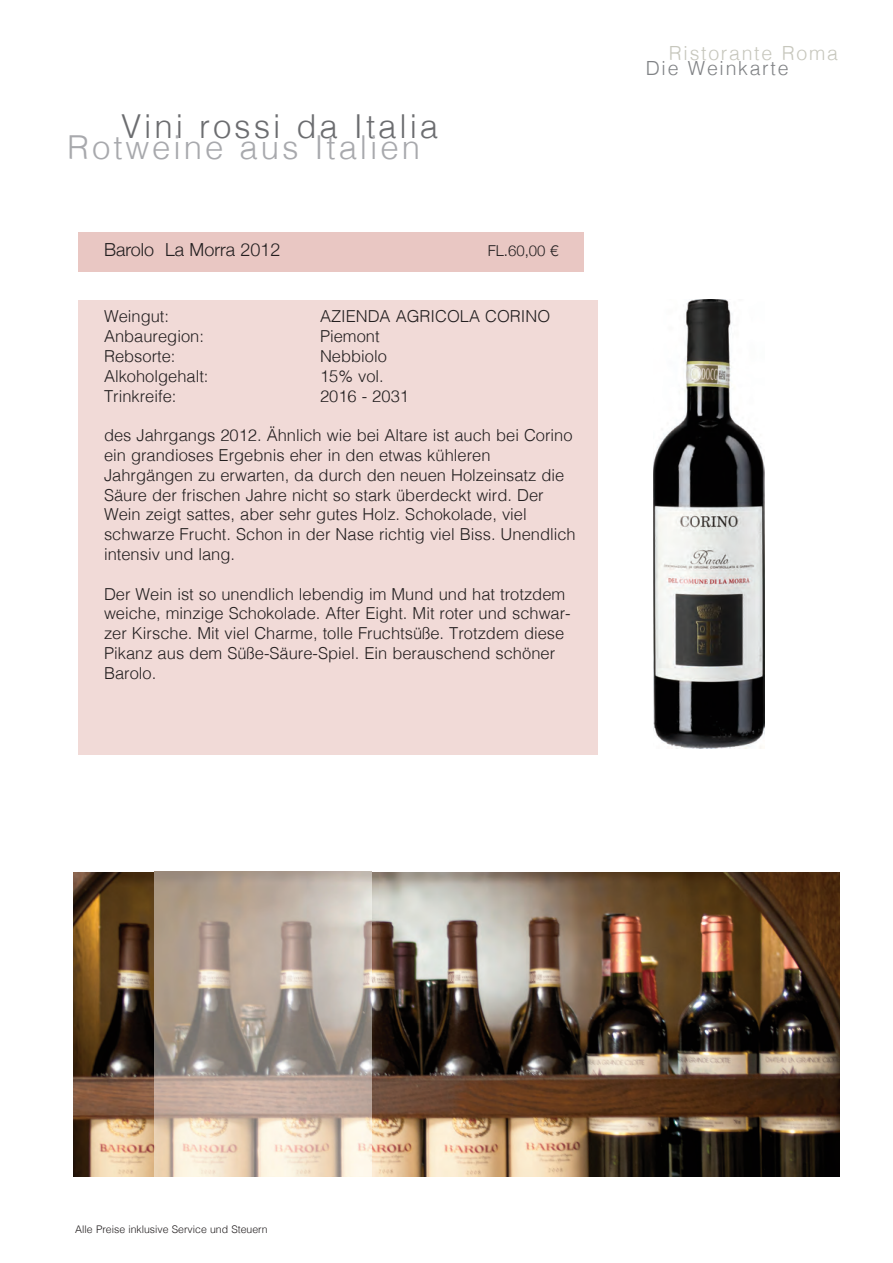
<style>
.page{position:relative;width:893px;height:1263px;background:#fff}
.page>*{position:absolute;margin:0;border:0;box-sizing:border-box;transform-origin:0 0}
.t1{font:300 33px "Helvetica";letter-spacing:.09em;color:#a8a9ad}
.t2{font:300 33px "Helvetica";letter-spacing:.09em;color:#6c6d70}
.t3{font:300 19.5px "Helvetica";letter-spacing:.09em;color:#c7c7bd}
.t4{font:300 19.5px "Helvetica";letter-spacing:.09em;color:#808285}
.t5{font:300 18px "Helvetica Neue";color:#231f20}
.t6{font:300 16.5px/19.8px "Helvetica";color:#231f20}
.t7{font:300 15px "Helvetica Neue";color:#231f20}
.t8{font:300 10.5px "Helvetica";color:#231f20}
</style>
<div class="page">
<img style="left:74px;top:872px;width:765px;height:305px">
<img style="left:155px;top:871px;width:217px;height:305px">
<div style="left:78px;top:232px;width:506px;height:40px;background:#e9c7c3"></div>
<div style="left:78px;top:300px;width:520px;height:455px;background:#f1dad7"></div>
<img style="left:653px;top:300px;width:111px;height:448px">
<h1 class="t2" style="left:121px;top:113px;width:319px">Vini rossi da Italia</h1>
<h1 class="t1" style="left:67px;top:134px;width:354px">Rotweine aus Italien</h1>
<p class="t5" style="left:104px;top:239px;width:178px">Barolo La Morra 2012</p>
<p class="t7" style="left:488px;top:241px;width:72px">FL.60,00 €</p>
<p class="t6" style="left:104px;top:308px;width:67px">Weingut:</p>
<p class="t6" style="left:320px;top:308px;width:232px">AZIENDA AGRICOLA CORINO</p>
<p class="t6" style="left:104px;top:328px;width:101px">Anbauregion:</p>
<p class="t6" style="left:320px;top:328px;width:61px">Piemont</p>
<p class="t6" style="left:104px;top:348px;width:73px">Rebsorte:</p>
<p class="t6" style="left:320px;top:348px;width:68px">Nebbiolo</p>
<p class="t6" style="left:104px;top:367px;width:106px">Alkoholgehalt:</p>
<p class="t6" style="left:320px;top:367px;width:65px">15% vol.</p>
<p class="t6" style="left:104px;top:387px;width:74px">Trinkreife:</p>
<p class="t6" style="left:320px;top:387px;width:90px">2016 - 2031</p>
<p class="t6" style="left:104px;top:427px;width:473px">des Jahrgangs 2012. Ähnlich wie bei Altare ist auch bei Corino ein grandioses Ergebnis eher in den etwas kühleren Jahrgängen zu erwarten, da durch den neuen Holzeinsatz die Säure der frischen Jahre nicht so stark überdeckt wird. Der Wein zeigt sattes, aber sehr gutes Holz. Schokolade, viel schwarze Frucht. Schon in der Nase richtig viel Biss. Unendlich intensiv und lang.</p>
<p class="t6" style="left:104px;top:585px;width:468px">Der Wein ist so unendlich lebendig im Mund und hat trotzdem weiche, minzige Schokolade. After Eight. Mit roter und schwar&shy;zer Kirsche. Mit viel Charme, tolle Fruchtsüße. Trotzdem diese Pikanz aus dem Süße-Säure-Spiel. Ein berauschend schöner Barolo.</p>
<p class="t3" style="left:669px;top:45px;width:170px">Ristorante Roma</p>
<p class="t4" style="left:646px;top:60px;width:144px">Die Weinkarte</p>
<p class="t8" style="left:75px;top:1225px;width:194px">Alle Preise inklusive Service und Steuern</p>
</div>
